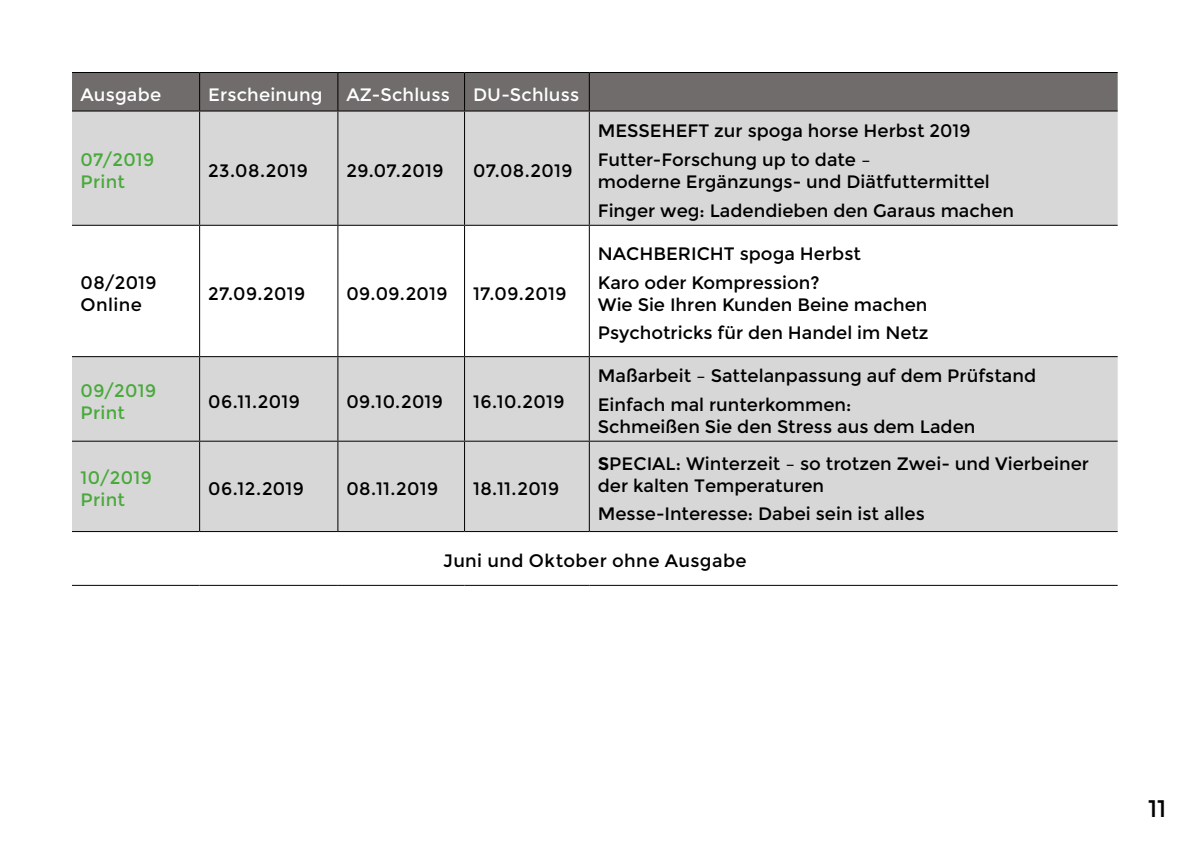
<style>
.page{position:relative;width:1191px;height:842px;background:#fff}
.page>*{position:absolute;margin:0;border:0;box-sizing:border-box;transform-origin:0 0}
.t1{font:24px "Montserrat";color:#000}
.t2{font:18px/28.8px "Montserrat";color:#000}
.t3{font:18px "Montserrat";letter-spacing:.01em;color:#fff}
.t4{font:18px/22px "Montserrat";letter-spacing:.015em;color:#49a93b}
.t5{font:18px "Montserrat";letter-spacing:.025em;color:#000}
.t6{font:18px/22px "Montserrat";letter-spacing:.02em;color:#000}
.s1{font-weight:700}
</style>
<div class="page">
<div style="left:72px;top:73px;width:1045px;height:38px;background:#6f6c6b"></div>
<svg style="left:72px;top:112px;width:1045px;height:329px;fill:#d7d7d7"></svg>
<div style="left:72px;top:442px;width:1045px;height:89px;background:#d7d7d7"></div>
<hr style="left:200px;top:111px;width:138px;height:1px;background:#000">
<hr style="left:200px;top:225px;width:138px;height:1px;background:#000">
<hr style="left:200px;top:356px;width:138px;height:1px;background:#000">
<hr style="left:200px;top:441px;width:138px;height:1px;background:#000">
<hr style="left:200px;top:531px;width:138px;height:1px;background:#000">
<hr style="left:199px;top:73px;width:1px;height:38px;background:#000">
<hr style="left:72px;top:111px;width:128px;height:1px;background:#000">
<hr style="left:199px;top:112px;width:1px;height:113px;background:#000">
<hr style="left:72px;top:225px;width:128px;height:1px;background:#000">
<hr style="left:199px;top:226px;width:1px;height:130px;background:#000">
<hr style="left:72px;top:356px;width:128px;height:1px;background:#000">
<hr style="left:199px;top:357px;width:1px;height:84px;background:#000">
<hr style="left:72px;top:441px;width:128px;height:1px;background:#000">
<hr style="left:199px;top:442px;width:1px;height:89px;background:#000">
<hr style="left:72px;top:531px;width:128px;height:1px;background:#000">
<hr style="left:72px;top:585px;width:128px;height:1px;background:#000">
<hr style="left:200px;top:585px;width:138px;height:1px;background:#000">
<hr style="left:338px;top:585px;width:126px;height:1px;background:#000">
<hr style="left:464px;top:585px;width:125px;height:1px;background:#000">
<hr style="left:589px;top:585px;width:528px;height:1px;background:#000">
<hr style="left:337px;top:73px;width:1px;height:38px;background:#000">
<hr style="left:464px;top:73px;width:1px;height:38px;background:#000">
<hr style="left:589px;top:73px;width:1px;height:38px;background:#000">
<hr style="left:338px;top:111px;width:126px;height:1px;background:#000">
<hr style="left:464px;top:111px;width:125px;height:1px;background:#000">
<hr style="left:589px;top:111px;width:528px;height:1px;background:#000">
<hr style="left:337px;top:112px;width:1px;height:113px;background:#000">
<hr style="left:464px;top:112px;width:1px;height:113px;background:#000">
<hr style="left:589px;top:112px;width:1px;height:113px;background:#000">
<hr style="left:338px;top:225px;width:126px;height:1px;background:#000">
<hr style="left:337px;top:226px;width:1px;height:130px;background:#000">
<hr style="left:464px;top:225px;width:125px;height:1px;background:#000">
<hr style="left:464px;top:226px;width:1px;height:130px;background:#000">
<hr style="left:589px;top:225px;width:528px;height:1px;background:#000">
<hr style="left:589px;top:226px;width:1px;height:130px;background:#000">
<hr style="left:338px;top:356px;width:126px;height:1px;background:#000">
<hr style="left:337px;top:357px;width:1px;height:84px;background:#000">
<hr style="left:464px;top:356px;width:125px;height:1px;background:#000">
<hr style="left:464px;top:357px;width:1px;height:84px;background:#000">
<hr style="left:589px;top:356px;width:528px;height:1px;background:#000">
<hr style="left:589px;top:357px;width:1px;height:84px;background:#000">
<hr style="left:338px;top:441px;width:126px;height:1px;background:#000">
<hr style="left:337px;top:442px;width:1px;height:89px;background:#000">
<hr style="left:464px;top:441px;width:125px;height:1px;background:#000">
<hr style="left:464px;top:442px;width:1px;height:89px;background:#000">
<hr style="left:589px;top:441px;width:528px;height:1px;background:#000">
<hr style="left:589px;top:442px;width:1px;height:89px;background:#000">
<hr style="left:338px;top:531px;width:126px;height:1px;background:#000">
<hr style="left:464px;top:531px;width:125px;height:1px;background:#000">
<hr style="left:589px;top:531px;width:528px;height:1px;background:#000">
<hr style="left:72px;top:72px;width:128px;height:1px;background:#000">
<hr style="left:200px;top:72px;width:138px;height:1px;background:#000">
<hr style="left:338px;top:72px;width:126px;height:1px;background:#000">
<hr style="left:464px;top:72px;width:125px;height:1px;background:#000">
<hr style="left:589px;top:72px;width:528px;height:1px;background:#000">
<p class="t3" style="left:81px;top:84px;width:82px">Ausgabe</p>
<p class="t3" style="left:208px;top:84px;width:116px">Erscheinung</p>
<p class="t3" style="left:346px;top:84px;width:105px">AZ-Schluss</p>
<p class="t3" style="left:473px;top:84px;width:108px">DU-Schluss</p>
<p class="t4" style="left:81px;top:149px;width:75px">07/2019<br>Print</p>
<p class="t6" style="left:81px;top:271px;width:78px">08/2019<br>Online</p>
<p class="t4" style="left:81px;top:379px;width:77px">09/2019<br>Print</p>
<p class="t2" style="left:208px;top:156px;width:101px">23.08.2019</p>
<p class="t2" style="left:346px;top:156px;width:99px">29.07.2019</p>
<p class="t2" style="left:473px;top:156px;width:101px">07.08.2019</p>
<p class="t2" style="left:208px;top:279px;width:99px">27.09.2019</p>
<p class="t2" style="left:346px;top:279px;width:103px">09.09.2019</p>
<p class="t2" style="left:473px;top:279px;width:95px">17.09.2019</p>
<p class="t2" style="left:208px;top:387px;width:93px">06.11.2019</p>
<p class="t2" style="left:346px;top:387px;width:98px">09.10.2019</p>
<p class="t2" style="left:473px;top:387px;width:93px">16.10.2019</p>
<p class="t2" style="left:598px;top:117px;width:374px">MESSEHEFT zur spoga horse Herbst 2019<br>Futter-Forschung up to date –</p>
<p class="t2" style="left:598px;top:167px;width:418px">moderne Ergänzungs- und Diätfuttermittel<br>Finger weg: Ladendieben den Garaus machen</p>
<p class="t2" style="left:598px;top:239px;width:265px">NACHBERICHT spoga Herbst<br>Karo oder Kompression?</p>
<p class="t2" style="left:598px;top:290px;width:332px">Wie Sie Ihren Kunden Beine machen<br>Psychotricks für den Handel im Netz</p>
<p class="t2" style="left:598px;top:362px;width:440px">Maßarbeit – Sattelanpassung auf dem Prüfstand<br>Einfach mal runterkommen:</p>
<p class="t2" style="left:598px;top:412px;width:379px">Schmeißen Sie den Stress aus dem Laden</p>
<p class="t4" style="left:81px;top:467px;width:73px">10/2019<br>Print</p>
<p class="t2" style="left:598px;top:452px;width:493px;line-height:22px"><span class="s1">S</span>PECIAL: Winterzeit – so trotzen Zwei- und Vierbeiner der kalten Temperaturen</p>
<p class="t2" style="left:598px;top:500px;width:328px">Messe-Interesse: Dabei sein ist alles</p>
<p class="t5" style="left:443px;top:550px;width:305px">Juni und Oktober ohne Ausgabe</p>
<p class="t2" style="left:208px;top:474px;width:97px">06.12.2019</p>
<p class="t2" style="left:346px;top:474px;width:93px">08.11.2019</p>
<p class="t2" style="left:473px;top:474px;width:88px">18.11.2019</p>
<h1 class="t1" style="left:1148px;top:794px;width:20px">11</h1>
</div>
